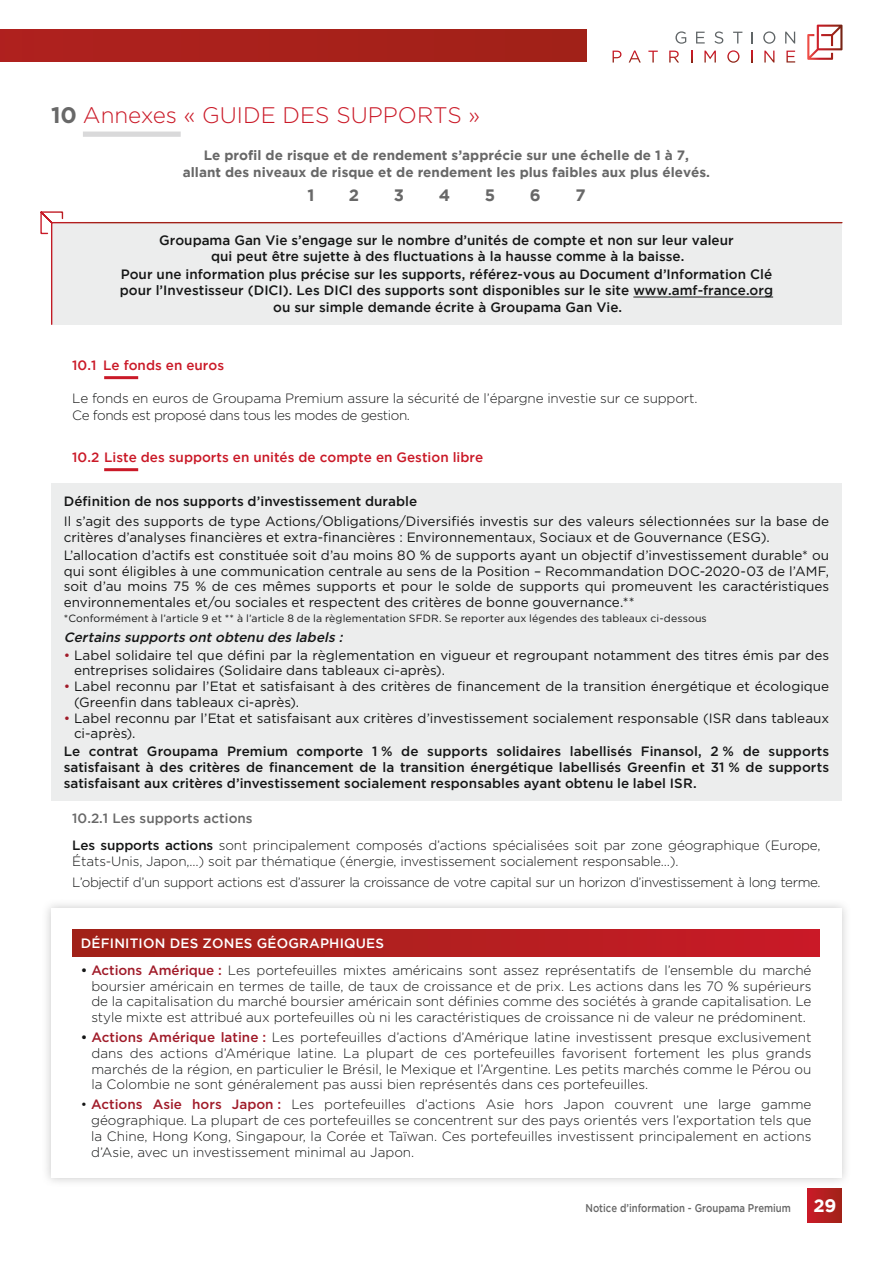
<style>
.page{position:relative;width:893px;height:1263px;background:#fff}
.page>*{position:absolute;margin:0;border:0;box-sizing:border-box;transform-origin:0 0}
.TITRE_1{font:300 22.5px "Gotham Pro";color:#ca1927}
.Titre_niveau_3{font:700 16.5px "Gotham";color:#686868}
.TEXTE_COURANT_CHARTE{font:300 13.5px/15.8px "Gotham Pro";letter-spacing:-.01em;color:#151616;text-align:justify}
.SS_TITRE_2{font:13.5px/15.8px "Gotham Pro";color:#151616}
.t1{font:500 13.5px/16.2px "Gotham";color:#151616;text-align:center}
.SS_TITRE_2-2{font:500 13.5px/15.8px "Gotham Pro";letter-spacing:.005em;color:#151616;text-align:justify}
.TEXTE_COURANT_CHARTE-2{font:300 13.5px "Gotham Pro";letter-spacing:-.03em;color:#151616}
.Titre_niveau_3-2{font:700 13.5px/16.2px "Gotham";color:#686868;text-align:center}
.SS_TITRE_1{font:500 13.5px "Gotham";color:#ca1927}
.SS_TITRE_2-3{font:italic 500 13.5px "Gotham Pro";color:#151616}
.TEXTE_COURANT_CHARTE-3{font:500 13.5px "Gotham";letter-spacing:.015em;color:#fff}
.SS_TITRE_2-4{font:500 13.5px "Gotham";color:#686868}
.t2{font:500 11.25px "Gotham";color:#686868;scale:.85 1}
.SS_TITRE_2-5{font:10.5px "Gotham Pro";letter-spacing:.01em;color:#151616}
.s1{font-family:"Gotham";font-weight:700;color:#686868}
.s2{color:#a01b29}
.s3{font-weight:500}
.s4{font-weight:500;color:#a01b29}
.s5{font-weight:700;font-size:18px;color:#fff}
</style>
<div class="page">
<div style="left:808px;top:1188px;width:34px;height:34px;background:linear-gradient(to right,#c81b27,#a12219)"></div>
<div style="left:0;top:29px;width:587px;height:32px;background:#a8211b"></div>
<svg style="left:675px;top:31px;width:11px;height:13px"></svg>
<svg style="left:696px;top:32px;width:9px;height:12px"></svg>
<svg style="left:714px;top:31px;width:9px;height:13px"></svg>
<svg style="left:733px;top:32px;width:9px;height:12px"></svg>
<svg style="left:751px;top:32px;width:2px;height:12px"></svg>
<svg style="left:763px;top:31px;width:12px;height:13px"></svg>
<svg style="left:785px;top:32px;width:10px;height:12px"></svg>
<svg style="left:613px;top:51px;width:8px;height:12px"></svg>
<svg style="left:629px;top:51px;width:12px;height:12px"></svg>
<svg style="left:648px;top:51px;width:10px;height:12px"></svg>
<svg style="left:669px;top:51px;width:10px;height:12px"></svg>
<svg style="left:691px;top:51px;width:1px;height:12px"></svg>
<svg style="left:704px;top:51px;width:12px;height:12px"></svg>
<svg style="left:727px;top:50px;width:12px;height:13px"></svg>
<svg style="left:751px;top:51px;width:2px;height:12px"></svg>
<svg style="left:764px;top:51px;width:10px;height:12px"></svg>
<svg style="left:786px;top:51px;width:9px;height:12px"></svg>
<svg style="left:807px;top:25px;width:35px;height:35px"></svg>
<hr style="left:104px;top:376px;width:34px;height:3px;background:#ca1927">
<hr style="left:104px;top:468px;width:34px;height:3px;background:#ca1927">
<div style="left:41px;top:898px;width:810px;height:289px;background:#686868;opacity:.35"></div>
<div style="left:51px;top:908px;width:790px;height:270px;background:#fff"></div>
<div style="left:72px;top:930px;width:748px;height:26px;background:linear-gradient(to right,#9f2318,#c91a27)"></div>
<svg style="left:40px;top:211px;width:803px;height:114px;background:#ece8e9"></svg>
<div style="left:51px;top:484px;width:791px;height:317px;background:#eceded"></div>
<div style="left:83px;top:132px;width:98px;height:5px;background:#d9d9da"></div>
<p class="TITRE_1" style="left:51px;top:103px;width:431px"><span class="s1">10</span> Annexes « GUIDE DES SUPPORTS »</p>
<p class="Titre_niveau_3-2" style="left:183px;top:147px;width:529px">Le profil de risque et de rendement s’apprécie sur une échelle de 1 à 7,<br>allant des niveaux de risque et de rendement les plus faibles aux plus élevés.</p>
<p class="Titre_niveau_3" style="left:307px;top:185px;width:8px">1</p>
<p class="Titre_niveau_3" style="left:349px;top:185px;width:12px">2</p>
<p class="Titre_niveau_3" style="left:394px;top:185px;width:12px">3</p>
<p class="Titre_niveau_3" style="left:439px;top:185px;width:13px">4</p>
<p class="Titre_niveau_3" style="left:485px;top:185px;width:12px">5</p>
<p class="Titre_niveau_3" style="left:530px;top:185px;width:12px">6</p>
<p class="Titre_niveau_3" style="left:575px;top:185px;width:12px">7</p>
<p class="t1" style="left:159px;top:231px;width:576px">Groupama Gan Vie s’engage sur le nombre d’unités de compte et non sur leur valeur qui peut être sujette à des fluctuations à la hausse comme à la baisse.</p>
<p class="t1" style="left:120px;top:266px;width:655px">Pour une information plus précise sur les supports, référez-vous au Document d’Information Clé pour l’Investisseur (DICI). Les DICI des supports sont disponibles sur le site www.amf-france.org ou sur simple demande écrite à Groupama Gan Vie.</p>
<p class="SS_TITRE_1" style="left:72px;top:357px;width:153px">10.1 Le fonds en euros</p>
<p class="TEXTE_COURANT_CHARTE" style="left:72px;top:391px;width:627px">Le fonds en euros de Groupama Premium assure la sécurité de l’épargne investie sur ce support.</p>
<p class="TEXTE_COURANT_CHARTE-2" style="left:72px;top:408px;width:339px">Ce fonds est proposé dans tous les modes de gestion.</p>
<p class="SS_TITRE_1" style="left:72px;top:449px;width:412px">10.2 Liste des supports en unités de compte en Gestion libre</p>
<p class="SS_TITRE_2-2" style="left:64px;top:493px;width:355px">Définition de nos supports d’investissement durable</p>
<p class="SS_TITRE_2" style="left:64px;top:513px;width:767px">Il s’agit des supports de type Actions/Obligations/Diversifiés investis sur des valeurs sélectionnées sur la base de critères d’analyses financières et extra-financières : Environnementaux, Sociaux et de Gouvernance (ESG).</p>
<p class="SS_TITRE_2" style="left:64px;top:547px;width:767px;text-align:justify">L’allocation d’actifs est constituée soit d’au moins 80 % de supports ayant un objectif d’investissement durable* ou qui sont éligibles à une communication centrale au sens de la Position – Recommandation DOC-2020-03 de l’AMF, soit d’au moins 75 % de ces mêmes supports et pour le solde de supports qui promeuvent les caractéristiques environnementales et/ou sociales et respectent des critères de bonne gouvernance.**</p>
<p class="SS_TITRE_2-5" style="left:64px;top:612px;width:644px">*Conformément à l’article 9 et ** à l’article 8 de la règlementation SFDR. Se reporter aux légendes des tableaux ci-dessous</p>
<p class="SS_TITRE_2-3" style="left:64px;top:629px;width:283px">Certains supports ontobtenu des labels :</p>
<p class="SS_TITRE_2" style="left:74px;top:647px;width:757px;text-indent:-10px"><span class="s2">•</span> Label solidaire tel que défini par la règlementation en vigueur et regroupant notamment des titres émis par des entreprises solidaires (Solidaire dans tableaux ci-après).</p>
<p class="SS_TITRE_2" style="left:74px;top:678px;width:757px;text-indent:-10px"><span class="s2">•</span> Label reconnu par l’Etat et satisfaisant à des critères de financement de la transition énergétique et écologique (Greenfin dans tableaux ci-après).</p>
<p class="SS_TITRE_2" style="left:74px;top:710px;width:757px;text-indent:-10px"><span class="s2">•</span> Label reconnu par l’Etat et satisfaisant aux critères d’investissement socialement responsable (ISR dans tableaux ci-après).</p>
<p class="SS_TITRE_2-2" style="left:64px;top:743px;width:767px">Le contrat Groupama Premium comporte 1 % de supports solidaires labellisés Finansol, 2 % de supports satisfaisant à des critères de financement de la transition énergétique labellisés Greenfin et 31 % de supports satisfaisant aux critères d’investissement socialement responsables ayant obtenu le label ISR.</p>
<p class="SS_TITRE_2-4" style="left:72px;top:810px;width:182px">10.2.1 Les supports actions</p>
<p class="TEXTE_COURANT_CHARTE" style="left:72px;top:837px;width:750px;line-height:16.5px"><span class="s3">Les supports actions</span> sont principalement composés d’actions spécialisées soit par zone géographique (Europe,<br>États-Unis, Japon,…) soit par thématique (énergie, investissement socialement responsable…).</p>
<p class="TEXTE_COURANT_CHARTE-2" style="left:72px;top:875px;width:750px">L’objectif d’un support actions est d’assurer la croissance de votre capital sur un horizon d’investissement à long terme.</p>
<p class="TEXTE_COURANT_CHARTE-3" style="left:81px;top:935px;width:305px">DÉFINITION DES ZONES GÉOGRAPHIQUES</p>
<p class="TEXTE_COURANT_CHARTE" style="left:91px;top:962px;width:722px;text-indent:-11px"><span class="s3">•</span> <span class="s4">Actions Amérique :</span> Les portefeuilles mixtes américains sont assez représentatifs de l’ensemble du marché boursier américain en termes de taille, de taux de croissance et de prix. Les actions dans les 70 % supérieurs de la capitalisation du marché boursier américain sont définies comme des sociétés à grande capitalisation. Le style mixte est attribué aux portefeuilles où ni les caractéristiques de croissance ni de valeur ne prédominent.</p>
<p class="TEXTE_COURANT_CHARTE" style="left:91px;top:1030px;width:721px;text-indent:-11px"><span class="s3">•</span> <span class="s4">Actions Amérique latine :</span> Les portefeuilles d’actions d’Amérique latine investissent presque exclusivement dans des actions d’Amérique latine. La plupart de ces portefeuilles favorisent fortement les plus grands marchés de la région, en particulier le Brésil, le Mexique et l’Argentine. Les petits marchés comme le Pérou ou la Colombie ne sont généralement pas aussi bien représentés dans ces portefeuilles.</p>
<p class="TEXTE_COURANT_CHARTE" style="left:91px;top:1097px;width:722px;text-indent:-10px">• <span class="s4">Actions Asie hors Japon :</span> Les portefeuilles d’actions Asie hors Japon couvrent une large gamme géographique. La plupart de ces portefeuilles se concentrent sur des pays orientés vers l’exportation tels que la Chine, Hong Kong, Singapour, la Corée et Taïwan. Ces portefeuilles investissent principalement en actions d’Asie, avec un investissement minimal au Japon.</p>
<p class="t2" style="left:585px;top:1201px;width:297px">Notice d’information - Groupama Premium <span class="s5">29</span></p>
</div>
